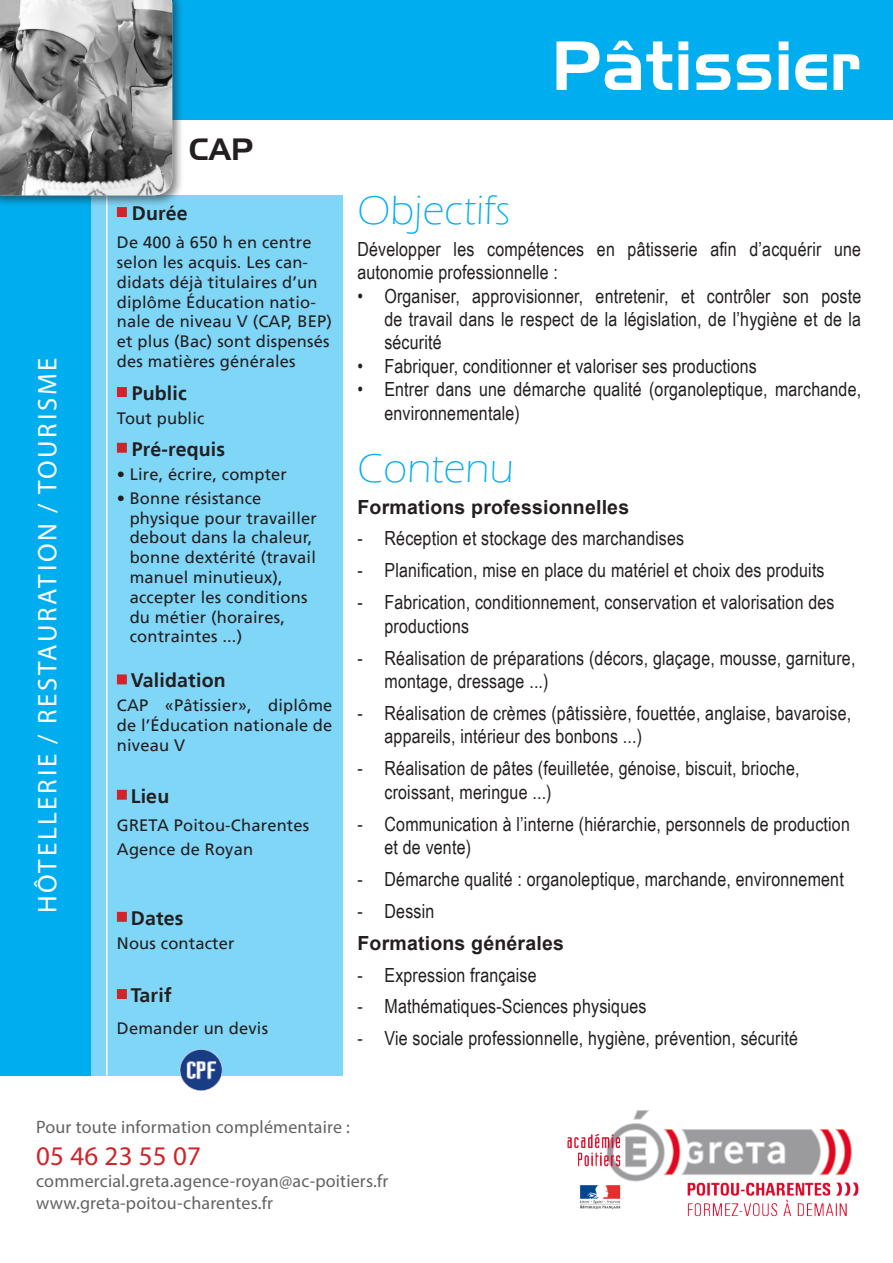
<style>
.page{position:relative;width:893px;height:1263px;background:#fff}
.page>*{position:absolute;margin:0;border:0;box-sizing:border-box;transform-origin:0 0}
.t1{font:67.5px "Handel Gothic BT";letter-spacing:.01em;color:#fff}
.t2{font:300 42px "Eras ITC";letter-spacing:.01em;color:#00aeef}
.t3{font:30px "Handel Gothic BT";color:#231f20}
.t4{font:27px "Myriad Pro";letter-spacing:.1em;color:#fff}
.t5{font:27px "Myriad Pro";letter-spacing:.01em;color:#d1232a}
.t6{font:19.5px/23.4px "Arial Narrow";letter-spacing:.01em;color:#231f20}
.t7{font:700 19.5px "Frutiger LT";letter-spacing:.01em;color:#231f20}
.t8{font:700 19.5px "Arial";letter-spacing:.01em;color:#231f20}
.t9{font:18px "Myriad Pro";letter-spacing:.01em;color:#636366}
.t10{font:16.5px/19.8px "Frutiger LT";letter-spacing:.01em;color:#231f20}
</style>
<div class="page">
<div style="left:118px;top:0;width:775px;height:120px;background:#00aeef"></div>
<div style="left:87px;top:195px;width:256px;height:880px;background:#80d6f7"></div>
<div style="left:0;top:195px;width:91px;height:880px;background:#00aeef"></div>
<img style="left:567px;top:1110px;width:292px;height:107px">
<hr style="left:106px;top:195px;width:2px;height:880px;background:#fff">
<div style="left:0;top:0;width:185px;height:208px;background:#231f20;opacity:.57"></div>
<img style="left:0;top:0;width:172px;height:195px">
<div style="left:117px;top:207px;width:10px;height:10px;background:#d1232a;border:2px solid #d1232a"></div>
<div style="left:117px;top:387px;width:10px;height:10px;background:#d1232a;border:2px solid #d1232a"></div>
<div style="left:117px;top:674px;width:10px;height:10px;background:#d1232a;border:2px solid #d1232a"></div>
<div style="left:117px;top:989px;width:10px;height:10px;background:#d1232a;border:2px solid #d1232a"></div>
<div style="left:117px;top:790px;width:10px;height:10px;background:#d1232a;border:2px solid #d1232a"></div>
<div style="left:117px;top:912px;width:10px;height:10px;background:#d1232a;border:2px solid #d1232a"></div>
<div style="left:117px;top:443px;width:10px;height:10px;background:#d1232a;border:2px solid #d1232a"></div>
<img style="left:180px;top:1049px;width:43px;height:42px">
<h3 class="t4" style="left:31px;top:913px;width:557px;rotate:-90deg">HÔTELLERIE / RESTAURATION / TOURISME</h3>
<p class="t3" style="left:189px;top:131px;width:66px">CAP</p>
<p class="t7" style="left:132px;top:202px;width:58px">Durée</p>
<p class="t10" style="left:117px;top:233px;width:216px">De 400 à 650 h en centre selon les acquis. Les can&shy;didats déjà titulaires d’un diplôme Éducation natio&shy;nale de niveau V (CAP, BEP) et plus (Bac) sont dispensés des matières générales</p>
<p class="t7" style="left:132px;top:382px;width:57px">Public</p>
<p class="t10" style="left:117px;top:408px;width:89px">Tout public</p>
<p class="t7" style="left:132px;top:437px;width:95px">Pré-requis</p>
<p class="t10" style="left:117px;top:464px;width:172px">• Lire, écrire, compter</p>
<p class="t10" style="left:130px;top:488px;width:189px;text-indent:-13px">• Bonne résistance physique pour travailler debout dans la chaleur, bonne dextérité (travail manuel minutieux), accepter les conditions du métier (horaires, contraintes ...)</p>
<p class="t7" style="left:131px;top:669px;width:96px">Validation</p>
<p class="t10" style="left:117px;top:696px;width:217px;text-align:justify">CAP «Pâtissier», diplôme de l’Éducation nationale de niveau V</p>
<p class="t7" style="left:131px;top:784px;width:40px">Lieu</p>
<p class="t10" style="left:117px;top:815px;width:194px">GRETA Poitou-Charentes</p>
<p class="t10" style="left:117px;top:839px;width:138px">Agence de Royan</p>
<p class="t7" style="left:131px;top:906px;width:54px">Dates</p>
<p class="t10" style="left:117px;top:933px;width:119px">Nous contacter</p>
<p class="t7" style="left:131px;top:983px;width:42px">Tarif</p>
<p class="t10" style="left:117px;top:1019px;width:153px">Demander un devis</p>
<p class="t1" style="left:551px;top:25px;width:311px">Pâtissier</p>
<p class="t2" style="left:357px;top:187px;width:154px">Objectifs</p>
<p class="t6" style="left:357px;top:237px;width:505px">Développer les compétences en pâtisserie afin d’acquérir une autonomie professionnelle :</p>
<p class="t6" style="left:384px;top:283px;width:478px;text-align:justify;text-indent:-27px">• Organiser, approvisionner, entretenir, et contrôler son poste de travail dans le respect de la législation, de l’hygiène et de la sécurité</p>
<p class="t6" style="left:357px;top:354px;width:401px">• Fabriquer, conditionner et valoriser ses productions</p>
<p class="t6" style="left:384px;top:377px;width:478px;text-indent:-27px">• Entrer dans une démarche qualité (organoleptique, marchande, environnementale)</p>
<p class="t2" style="left:357px;top:444px;width:158px">Contenu</p>
<p class="t8" style="left:357px;top:494px;width:273px">Formations professionnelles</p>
<p class="t6" style="left:357px;top:526px;width:328px">- Réception et stockage des marchandises</p>
<p class="t6" style="left:357px;top:558px;width:469px">- Planification, mise en place du matériel et choix des produits</p>
<p class="t6" style="left:384px;top:590px;width:452px;text-indent:-27px">- Fabrication, conditionnement, conservation et valorisation des productions</p>
<p class="t6" style="left:384px;top:645px;width:472px;text-indent:-27px">- Réalisation de préparations (décors, glaçage, mousse, garniture, montage, dressage ...)</p>
<p class="t6" style="left:384px;top:701px;width:468px;text-indent:-27px">- Réalisation de crèmes (pâtissière, fouettée, anglaise, bavaroise, appareils, intérieur des bonbons ...)</p>
<p class="t6" style="left:384px;top:756px;width:417px;text-indent:-27px">- Réalisation de pâtes (feuilletée, génoise, biscuit, brioche, croissant, meringue ...)</p>
<p class="t6" style="left:384px;top:811px;width:467px;text-indent:-27px">- Communication à l’interne (hiérarchie, personnels de production et de vente)</p>
<p class="t6" style="left:357px;top:866px;width:488px">- Démarche qualité : organoleptique, marchande, environnement</p>
<p class="t6" style="left:357px;top:898px;width:78px">- Dessin</p>
<p class="t8" style="left:357px;top:930px;width:208px">Formations générales</p>
<p class="t6" style="left:357px;top:962px;width:181px">- Expression française</p>
<p class="t6" style="left:357px;top:994px;width:291px">- Mathématiques-Sciences physiques</p>
<p class="t6" style="left:357px;top:1026px;width:442px">- Vie sociale professionnelle, hygiène, prévention, sécurité</p>
<p class="t9" style="left:36px;top:1116px;width:315px">Pour toute information complémentaire :</p>
<p class="t5" style="left:36px;top:1140px;width:166px">05 46 23 55 07</p>
<p class="t9" style="left:36px;top:1170px;width:354px">commercial.greta.agence-royan@ac-poitiers.fr</p>
<p class="t9" style="left:36px;top:1191px;width:238px">www.greta-poitou-charentes.fr</p>
</div>
